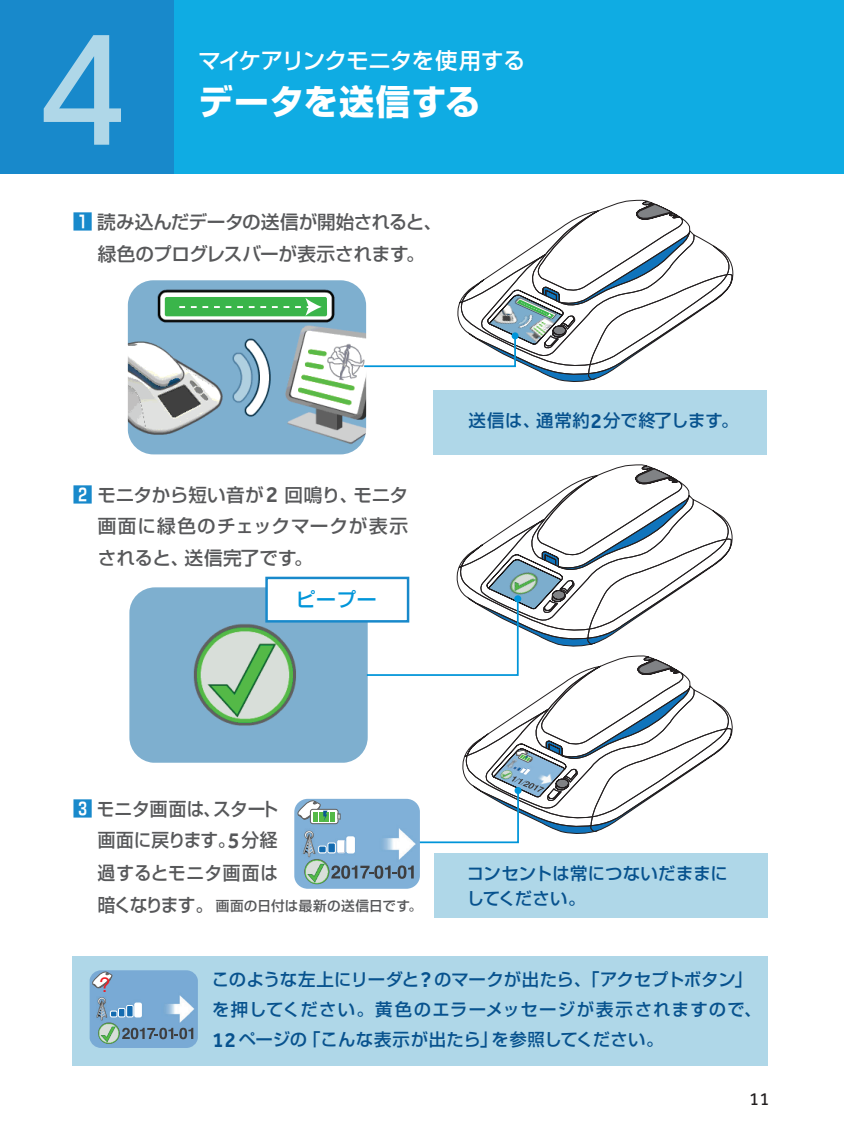
<style>
.page{position:relative;width:844px;height:1141px;background:#fff}
.page>*{position:absolute;margin:0;border:0;box-sizing:border-box;transform-origin:0 0}
.t1{font:173.6px "Effra";color:#afd7e8}
.段落スタイル_4{font:700 34.65px "Shin Go Pro";letter-spacing:.02em;color:#fff}
.t2{font:500 22.4px "Shin Go Pro";letter-spacing:-.02em;color:#fff}
.t3{font:20.47px "Helvetica";color:#ee1d23}
.t4{font:500 19.78px "Shin Go Pro";color:#0095d9}
.t5{font:500 18.55px/31.8px "Shin Go Pro";color:#57585a;text-align:justify}
.t6{font:500 18.55px/32px "Shin Go Pro";color:#57585a;text-align:justify;scale:.95 1}
.t7{font:500 18.55px/32.2px "Shin Go Pro";letter-spacing:-.02em;color:#57585a;text-align:center}
.t8{font:18.55px "Effra";color:#231f20}
.t9{font:500 17.32px/29.8px "Shin Go Pro";letter-spacing:.015em;color:#07528e}
.t10{font:500 13.65px "Shin Go Pro";letter-spacing:.01em;color:#57585a}
.s1{font-family:"Shin Go Pro De";font-weight:700;font-size:19.78px;color:#1889cb}
.s2{font-family:"Effra";font-size:23.28px}
.s3{font-family:"Effra";font-size:21.7px}
</style>
<div class="page">
<div style="left:0;top:0;width:843px;height:174px;background:#0face3"></div>
<div style="left:0;top:0;width:174px;height:174px;background:#1889cb"></div>
<img style="left:129px;top:587px;width:236px;height:176px">
<div style="left:433px;top:390px;width:333px;height:64px;background:#afd7e8"></div>
<svg style="left:365px;top:464px;width:368px;height:380px"></svg>
<div style="left:514px;top:787px;width:7px;height:7px;background:#0095d9;border-radius:50%"></div>
<img style="left:128px;top:280px;width:238px;height:174px">
<div style="left:165px;top:297px;width:162px;height:19px;background:#3ab54a;border-radius:2px"></div>
<svg style="left:179px;top:306px;width:6px;height:2px"></svg>
<svg style="left:191px;top:306px;width:17px;height:2px"></svg>
<svg style="left:214px;top:306px;width:17px;height:2px"></svg>
<svg style="left:237px;top:306px;width:6px;height:2px"></svg>
<svg style="left:260px;top:306px;width:6px;height:2px"></svg>
<svg style="left:283px;top:306px;width:6px;height:2px"></svg>
<svg style="left:295px;top:298px;width:26px;height:18px"></svg>
<img style="left:294px;top:799px;width:126px;height:90px">
<img style="left:304px;top:859px;width:26px;height:25px;border-radius:13px">
<svg style="left:310px;top:809px;width:28px;height:15px"></svg>
<div style="left:310px;top:809px;width:28px;height:15px;border:1px solid #606060;border-radius:2px"></div>
<svg style="left:337px;top:814px;width:3px;height:5px"></svg>
<hr style="left:313px;top:812px;width:4px;height:10px;background:#54b947">
<div style="left:324px;top:812px;width:5px;height:9px;background:#54b947"></div>
<div style="left:330px;top:812px;width:5px;height:9px;background:#54b947"></div>
<svg style="left:297px;top:800px;width:30px;height:21px"></svg>
<div style="left:337px;top:840px;width:7px;height:13px;background:#fff"></div>
<svg style="left:331px;top:865px;width:82px;height:14px"></svg>
<div style="left:347px;top:837px;width:7px;height:16px;background:#fff;border-radius:2px"></div>
<div style="left:346px;top:837px;width:8px;height:16px;border:1px solid #fff;border-radius:2px"></div>
<div style="left:328px;top:843px;width:7px;height:10px;background:#136bb0;border-radius:2px"></div>
<div style="left:327px;top:843px;width:8px;height:10px;border:1px solid #fff;border-radius:2px"></div>
<div style="left:318px;top:846px;width:8px;height:7px;background:#136bb0;border-radius:2px"></div>
<div style="left:318px;top:846px;width:8px;height:7px;border:1px solid #fff;border-radius:2px"></div>
<div style="left:73px;top:956px;width:694px;height:109px;background:#afd7e8"></div>
<div style="left:434px;top:853px;width:334px;height:65px;background:#afd7e8"></div>
<img style="left:90px;top:970px;width:108px;height:78px">
<svg style="left:92px;top:971px;width:20px;height:17px"></svg>
<img style="left:98px;top:1022px;width:22px;height:22px;border-radius:11px">
<div style="left:127px;top:1005px;width:6px;height:12px;background:#136bb0"></div>
<div style="left:126px;top:1005px;width:7px;height:12px;border:1px solid #fff"></div>
<div style="left:135px;top:1003px;width:6px;height:14px;background:#fff"></div>
<div style="left:135px;top:1003px;width:6px;height:14px;border:1px solid #fff"></div>
<div style="left:118px;top:1008px;width:7px;height:9px;background:#136bb0"></div>
<div style="left:118px;top:1008px;width:7px;height:9px;border:1px solid #fff"></div>
<div style="left:110px;top:1011px;width:7px;height:6px;background:#136bb0"></div>
<div style="left:110px;top:1011px;width:7px;height:6px;border:1px solid #fff"></div>
<svg style="left:122px;top:1028px;width:71px;height:11px"></svg>
<svg style="left:362px;top:199px;width:372px;height:184px"></svg>
<div style="left:511px;top:332px;width:7px;height:7px;background:#0095d9;border-radius:50%"></div>
<div style="left:265px;top:577px;width:144px;height:46px;background:#fff;border:2px solid #1889cb"></div>
<p class="t1" style="left:35px;top:-14px;width:96px">4</p>
<p class="t2" style="left:198px;top:42px;width:328px">マイケアリンクモニタを使用する</p>
<p class="段落スタイル_4" style="left:198px;top:74px;width:283px">データを送信する</p>
<p class="t7" style="left:73px;top:203px;width:370px"><span class="s1">1</span> 読み込んだデータの送信が開始されると、緑色のプログレスバーが表示されます。</p>
<p class="t5" style="left:98px;top:476px;width:312px;text-indent:-25px"><span class="s1">2</span> モニタから短い音が<span class="s2">2</span> 回鳴り、モニタ画面に緑色のチェックマークが表示されると、送信完了です。</p>
<p class="t4" style="left:296px;top:583px;width:82px">ピープー</p>
<p class="t9" style="left:468px;top:403px;width:271px">送信は、通常約<span class="s3">2</span>分で終了します。</p>
<p class="t6" style="left:98px;top:790px;width:192px;text-indent:-25px"><span class="s1">3</span> モニタ画面は、スタート画面に戻ります。<span class="s2">5</span>分経過するとモニタ画面は暗くなります。</p>
<p class="t10" style="left:216px;top:894px;width:207px">画面の日付は最新の送信日です。</p>
<p class="t9" style="left:466px;top:856px;width:262px">コンセントは常につないだままに</p>
<p class="t9" style="left:466px;top:881px;width:120px">してください。</p>
<p class="t3" style="left:99px;top:969px;width:13px">?</p>
<p class="t9" style="left:212px;top:963px;width:551px">このような左上にリーダと<span class="s3">?</span>のマークが出たら、「アクセプトボタン」を押してください。黄色のエラーメッセージが表示されますので、<br><span class="s3">12</span>ページの「こんな表示が出たら」を参照してください。</p>
<p class="t8" style="left:749px;top:1088px;width:22px">11</p>
</div>
